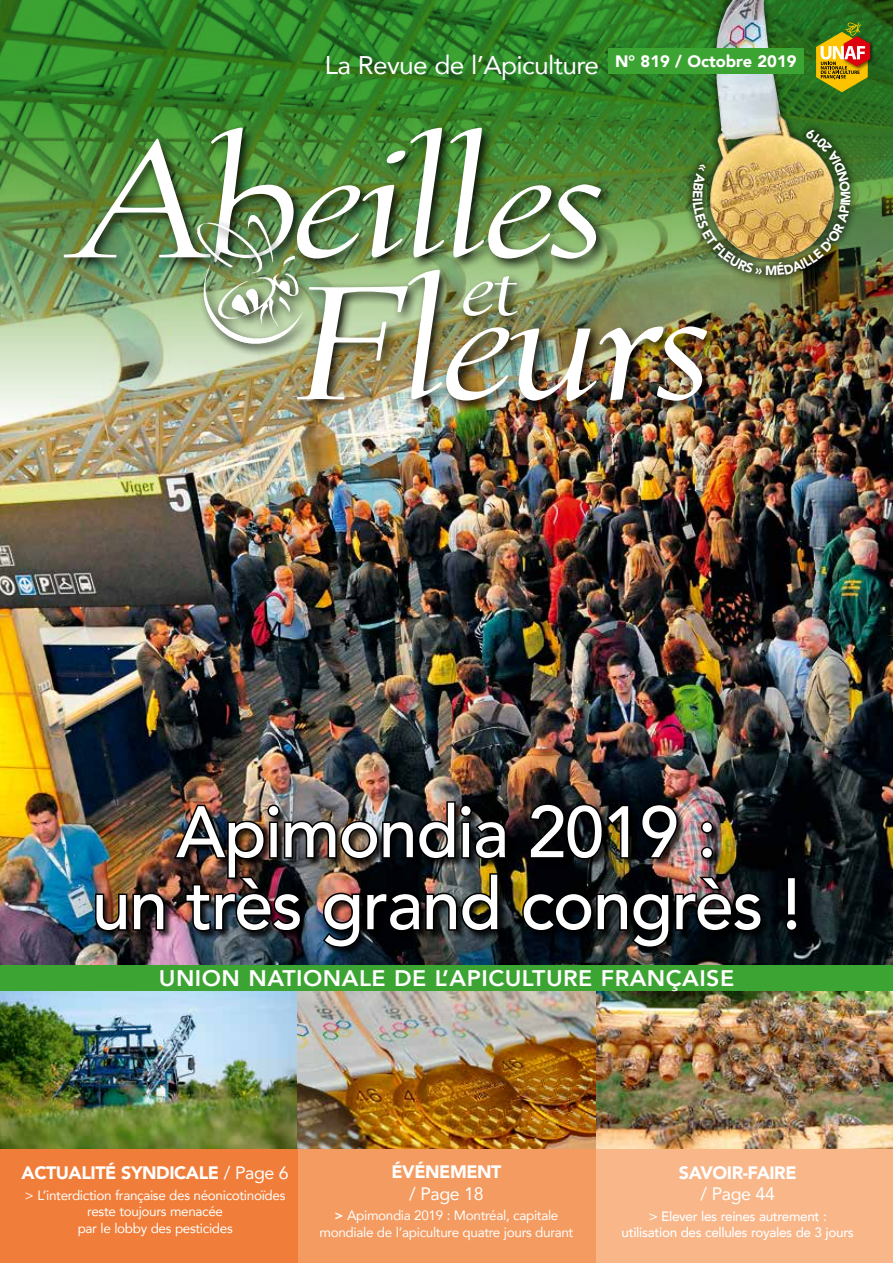
<style>
.page{position:relative;width:893px;height:1263px;background:#fff}
.page>*{position:absolute;margin:0;border:0;box-sizing:border-box;transform-origin:0 0}
.t1{font:500 72px/72px "Avenir";letter-spacing:-.02em;color:#fff;text-align:center}
.t2{font:25.5px "Avenir";letter-spacing:-.025em;color:#fff}
.t3{font:800 22.5px "Avenir";letter-spacing:.02em;color:#fff}
.t4{font:900 18px "Avenir";letter-spacing:-.025em;color:#fff}
.t5{font:18px "Avenir";letter-spacing:-.025em;color:#fff}
.t6{font:900 16.5px "Avenir";color:#fff}
.t7{font:13.5px/16.5px "Avenir";letter-spacing:-.025em;color:#fff;text-align:center}
.t8{font:500 13.5px/16.5px "Avenir";letter-spacing:-.025em;color:#fff;text-align:center}
.s1{font-weight:400}
.s2{font-weight:800}
</style>
<div class="page">
<img style="left:0;top:425px;width:893px;height:540px">
<img style="left:0;top:0;width:893px;height:425px">
<div style="left:595px;top:1148px;width:298px;height:115px;background:#f8b689"></div>
<div style="left:0;top:1148px;width:298px;height:115px;background:#f07e3a"></div>
<div style="left:95px;top:801px;width:711px;height:156px;background:#000;opacity:.8"></div>
<img style="left:528px;top:801px;width:103px;height:60px">
<svg style="left:639px;top:802px;width:41px;height:59px;background:#1c1719"></svg>
<svg style="left:699px;top:819px;width:16px;height:41px"></svg>
<img style="left:94px;top:891px;width:72px;height:42px">
<img style="left:172px;top:800px;width:336px;height:150px">
<svg style="left:520px;top:874px;width:244px;height:76px;background:#151414"></svg>
<svg style="left:783px;top:875px;width:17px;height:57px"></svg>
<div style="left:298px;top:1148px;width:297px;height:115px;background:#f49b61"></div>
<img style="left:0;top:991px;width:298px;height:157px">
<img style="left:595px;top:991px;width:298px;height:157px">
<img style="left:298px;top:991px;width:297px;height:157px">
<div style="left:0;top:965px;width:893px;height:26px;background:#3ca432"></div>
<div style="left:707px;top:0;width:132px;height:262px;background:#000;opacity:.6"></div>
<img style="left:713px;top:0;width:20px;height:121px">
<div style="left:60px;top:123px;width:554px;height:152px;background:#000;opacity:.87"></div>
<img style="left:64px;top:128px;width:537px;height:134px">
<div style="left:293px;top:265px;width:427px;height:149px;background:#000;opacity:.87"></div>
<img style="left:297px;top:270px;width:410px;height:131px">
<div style="left:193px;top:211px;width:121px;height:146px;background:#000;opacity:.87"></div>
<img style="left:196px;top:213px;width:112px;height:136px">
<div style="left:684px;top:121px;width:175px;height:164px;background:#000;opacity:.6"></div>
<div style="left:608px;top:48px;width:196px;height:26px;background:#3ca432"></div>
<img style="left:870px;top:33px;width:6px;height:39px">
<svg style="left:816px;top:23px;width:54px;height:69px;background:#a28922"></svg>
<img style="left:693px;top:128px;width:157px;height:148px">
<h2 class="t2" style="left:325px;top:45px;width:276px">La Revue de l’Apiculture</h2>
<p class="t6" style="left:615px;top:47px;width:183px">N° 819 / Octobre 2019</p>
<h1 class="t1" style="left:92px;top:792px;width:711px">Apimondia 2019 :<br>un très grand congrès !</h1>
<h3 class="t3" style="left:159px;top:961px;width:577px">UNION NATIONALE DE L’APICULTURE FRANÇAISE</h3>
<h3 class="t4" style="left:22px;top:1157px;width:269px">ACTUALITÉ SYNDICALE <span class="s1">/ Page 6</span></h3>
<p class="t7" style="left:25px;top:1186px;width:262px">&gt; L’interdiction française des néonicotinoïdes reste toujours menacée<br>par le lobby des pesticides</p>
<h3 class="t4" style="left:391px;top:1157px;width:111px">ÉVÉNEMENT</h3>
<h3 class="t5" style="left:409px;top:1179px;width:76px">/ Page 18</h3>
<p class="t7" style="left:320px;top:1207px;width:255px"><span class="s2">&gt;</span> Apimondia 2019 : Montréal, capitale mondiale de l’apiculture quatre jours durant</p>
<h3 class="t4" style="left:679px;top:1157px;width:119px">SAVOIR-FAIRE</h3>
<h3 class="t5" style="left:701px;top:1179px;width:76px">/ Page 44</h3>
<p class="t8" style="left:622px;top:1207px;width:234px">&gt; Elever les reines autrement : utilisation des cellules royales de 3 jours</p>
</div>
